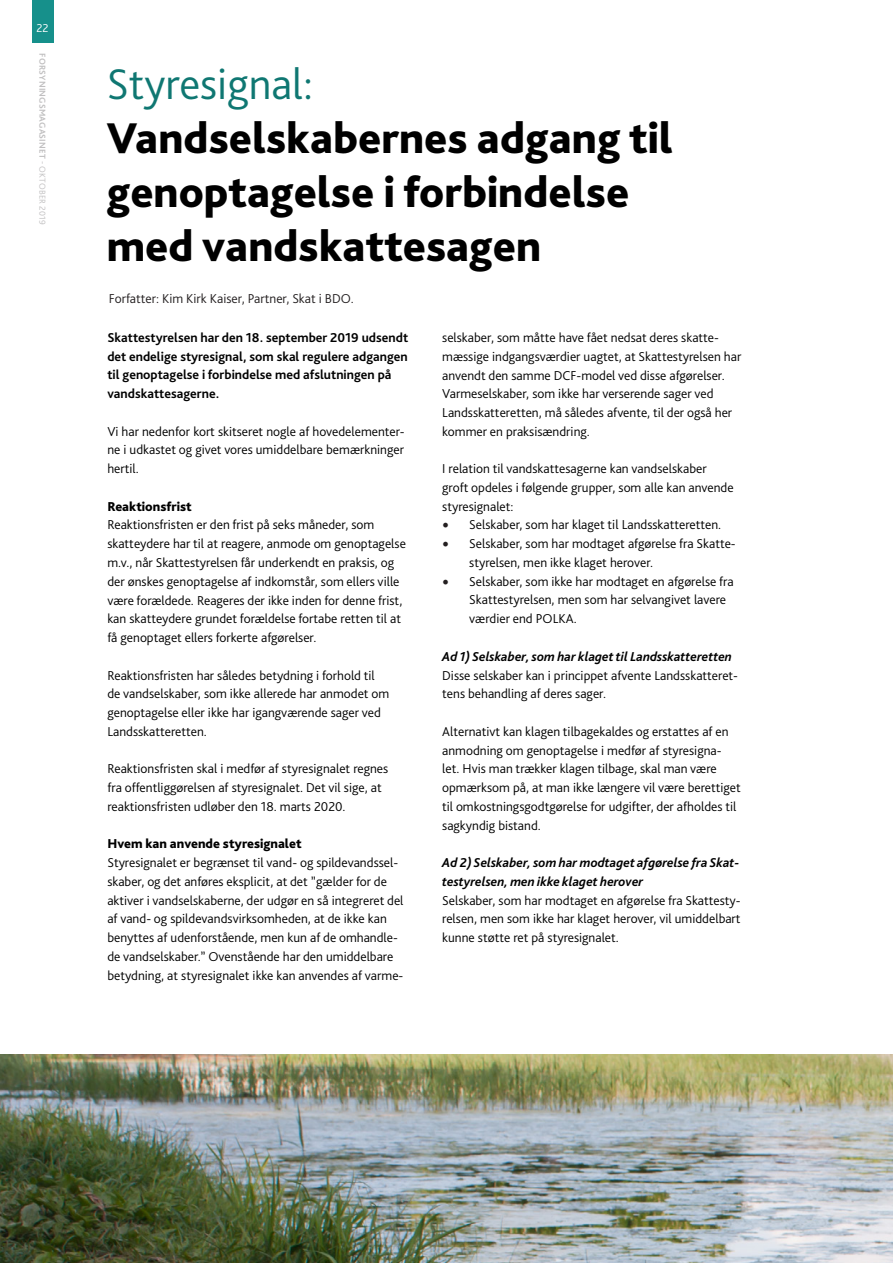
<style>
.page{position:relative;width:893px;height:1263px;background:#fff}
.page>*{position:absolute;margin:0;border:0;box-sizing:border-box;transform-origin:0 0}
.t1{font:800 45px/54px "Bliss Pro";color:#000}
.t2{font:300 45px "Bliss Pro";color:#0f7772}
.t3{font:300 13.5px/18.8px "Bliss Pro";color:#000}
.t4{font:700 13.5px/18.8px "Bliss Pro";color:#000}
.t5{font:italic 700 13.5px/18.8px "Bliss Pro";color:#000}
.t6{font:800 13.5px "Bliss Pro";color:#000}
.t7{font:300 13.5px "Bliss Pro";color:#231f20}
.t8{font:300 12px "Bliss Pro";color:#fff}
.t9{font:700 9px "Bliss Pro";letter-spacing:.02em;color:#c0bfc0}
.s1{font-weight:300}
.s2{font-family:"Minion Pro";font-weight:400;font-size:18px;color:#231f20}
</style>
<div class="page">
<div style="left:32px;top:0;width:21px;height:43px;background:#16908b"></div>
<img style="left:0;top:1054px;width:893px;height:209px">
<p class="t8" style="left:36px;top:20px;width:14px">22</p>
<p class="t9" style="left:48px;top:53px;width:173px;rotate:90deg">FORSYNINGSMAGASINET <span class="s1">- OKTOBER 2019</span></p>
<h1 class="t2" style="left:107px;top:56px;width:208px">Styresignal:</h1>
<h1 class="t1" style="left:107px;top:110px;width:568px">Vandselskabernes adgang til genoptagelse i forbindelse med vandskattesagen</h1>
<p class="t7" style="left:109px;top:290px;width:246px">Forfatter: Kim Kirk Kaiser, Partner, Skat i BDO.</p>
<p class="t4" style="left:107px;top:328px;width:302px">Skattestyrelsen har den 18. september 2019 udsendt det endelige styresignal, som skal regulere adgangen til genoptagelse i forbindelse med afslutningen på vandskattesagerne.</p>
<p class="t3" style="left:107px;top:421px;width:299px;text-align:justify">Vi har nedenfor kort skitseret nogle af hovedelementer&shy;ne i udkastet og givet vores umiddelbare bemærkninger hertil.</p>
<p class="t6" style="left:107px;top:498px;width:86px">Reaktionsfrist</p>
<p class="t3" style="left:107px;top:515px;width:300px">Reaktionsfristen er den frist på seks måneder, som skatteydere har til at reagere, anmode om genoptagelse m.v., når Skattestyrelsen får underkendt en praksis, og der ønskes genoptagelse af indkomstår, som ellers ville være forældede. Reageres der ikke inden for denne frist, kan skatteydere grundet forældelse fortabe retten til at få genoptaget ellers forkerte afgørelser.</p>
<p class="t3" style="left:107px;top:665px;width:283px">Reaktionsfristen har således betydning i forhold til de vandselskaber, som ikke allerede har anmodet om genoptagelse eller ikke har igangværende sager ved Landsskatteretten.</p>
<p class="t3" style="left:107px;top:759px;width:282px">Reaktionsfristen skal i medfør af styresignalet regnes fra offentliggørelsen af styresignalet. Det vil sige, at reaktionsfristen udløber den 18. marts 2020.</p>
<p class="t6" style="left:107px;top:835px;width:196px">Hvem kan anvende styresignalet</p>
<p class="t3" style="left:107px;top:853px;width:298px">Styresignalet er begrænset til vand- og spildevandssel&shy;skaber, og det anføres eksplicit, at det ”gælder for de aktiver i vandselskaberne, der udgør en så integreret del af vand- og spildevandsvirksomheden, at de ikke kan benyttes af udenforstående, men kun af de omhandle&shy;de vandselskaber.” Ovenstående har den umiddelbare betydning, at styresignalet ikke kan anvendes af varme-</p>
<p class="t3" style="left:442px;top:328px;width:301px">selskaber, som måtte have fået nedsat deres skatte&shy;mæssige indgangsværdier uagtet, at Skattestyrelsen har anvendt den samme DCF-model ved disse afgørelser.<br>Varmeselskaber, som ikke har verserende sager ved Landsskatteretten, må således afvente, til der også her kommer en praksisændring.</p>
<p class="t3" style="left:442px;top:459px;width:293px">I relation til vandskattesagerne kan vandselskaber groft opdeles i følgende grupper, som alle kan anvende styresignalet:</p>
<p class="t3" style="left:442px;top:515px;width:280px"><span class="s2">•</span> Selskaber, som har klaget til Landsskatteretten.</p>
<p class="t3" style="left:469px;top:534px;width:268px;text-indent:-27px"><span class="s2">•</span> Selskaber, som har modtaget afgørelse fra Skatte&shy;styrelsen, men ikke klaget herover.</p>
<p class="t3" style="left:469px;top:571px;width:266px;text-indent:-27px"><span class="s2">•</span> Selskaber, som ikke har modtaget en afgørelse fra<br>Skattestyrelsen, men som har selvangivet lavere værdier end POLKA.</p>
<p class="t5" style="left:442px;top:646px;width:291px">Ad 1) Selskaber, som har klaget til Landsskatteretten</p>
<p class="t3" style="left:442px;top:665px;width:297px">Disse selskaber kan i princippet afvente Landsskatteret&shy;tens behandling af deres sager.</p>
<p class="t3" style="left:442px;top:721px;width:300px">Alternativt kan klagen tilbagekaldes og erstattes af en anmodning om genoptagelse i medfør af styresigna&shy;let. Hvis man trækker klagen tilbage, skal man være opmærksom på, at man ikke længere vil være berettiget til omkostningsgodtgørelse for udgifter, der afholdes til sagkyndig bistand.</p>
<p class="t5" style="left:442px;top:853px;width:299px">Ad 2) Selskaber, som har modtaget afgørelse fra Skat&shy;testyrelsen, men ikke klaget herover</p>
<p class="t3" style="left:442px;top:890px;width:300px;text-align:justify">Selskaber, som har modtaget en afgørelse fra Skattesty&shy;relsen, men som ikke har klaget herover, vil umiddelbart kunne støtte ret på styresignalet.</p>
</div>
